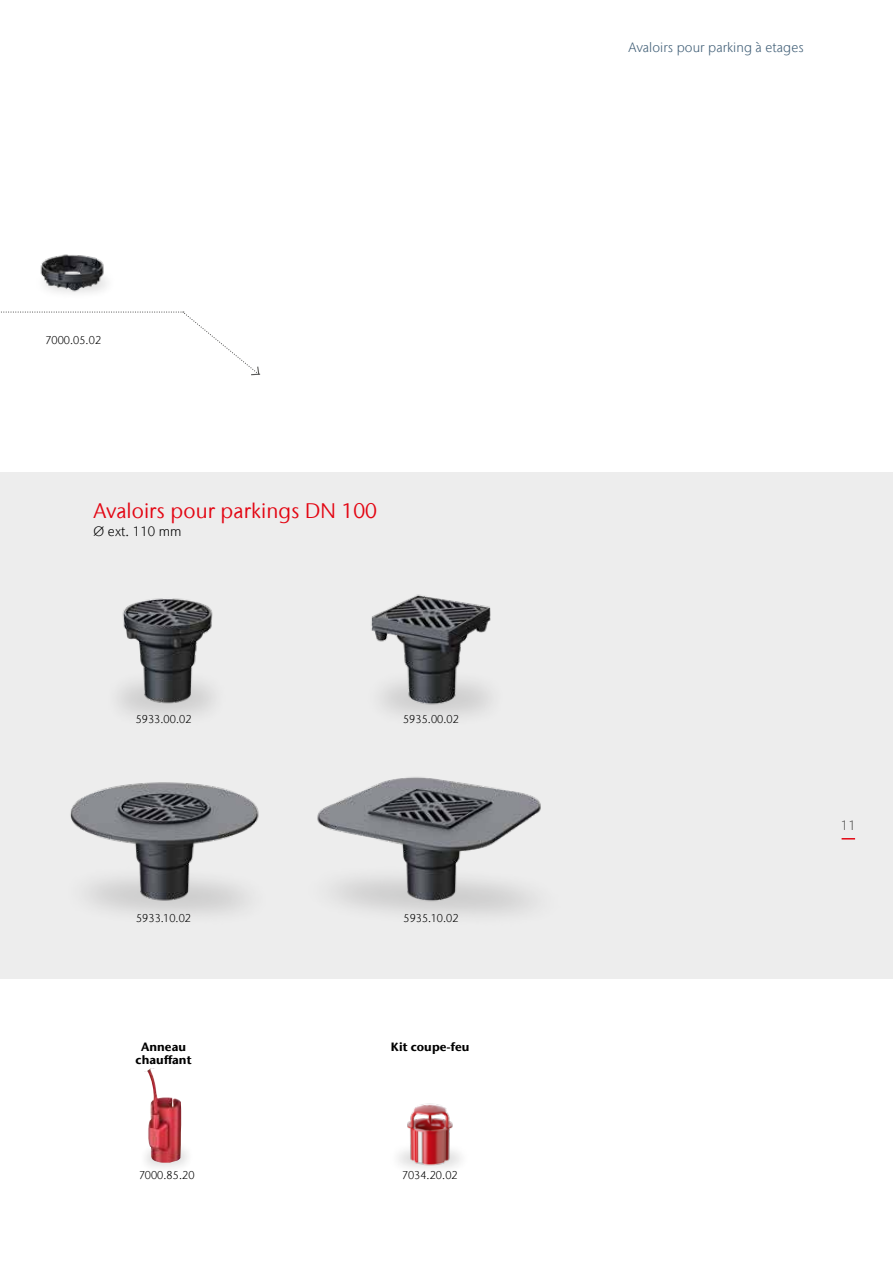
<style>
.page{position:relative;width:893px;height:1263px;background:#fff}
.page>*{position:absolute;margin:0;border:0;box-sizing:border-box;transform-origin:0 0}
.t1{font:21px "Stone Sans IIITC Com";letter-spacing:.005em;color:#e30613}
.t2{font:300 13.5px "Stone Sans IIITC Com";letter-spacing:.005em;color:#415f77}
.t3{font:300 13.5px "Stone Sans IIITC Com";letter-spacing:.005em;color:#000}
.t4{font:300 13.5px "Stone Sans IIITC Com";color:#575756}
.t5{font:700 12px/13.5px "Stone Sans IIITC Com";letter-spacing:.005em;color:#000;text-align:center}
.t6{font:300 11.25px "Stone Sans IIITC Com";letter-spacing:.005em;color:#000}
</style>
<div class="page">
<div style="left:0;top:472px;width:893px;height:507px;background:#ededed"></div>
<img style="left:144px;top:1068px;width:37px;height:63px">
<img style="left:40px;top:254px;width:67px;height:39px">
<svg style="left:1px;top:311px;width:259px;height:65px"></svg>
<img style="left:146px;top:1131px;width:42px;height:37px">
<img style="left:120px;top:598px;width:93px;height:118px">
<img style="left:371px;top:594px;width:128px;height:117px">
<img style="left:70px;top:782px;width:189px;height:132px">
<img style="left:317px;top:777px;width:224px;height:138px">
<img style="left:398px;top:1103px;width:63px;height:66px">
<svg style="left:842px;top:838px;width:13px;height:1px"></svg>
<p class="t6" style="left:45px;top:333px;width:57px">7000.05.02</p>
<h1 class="t1" style="left:94px;top:498px;width:285px">Avaloirs pour parkings DN 100</h1>
<p class="t3" style="left:94px;top:523px;width:89px">Ø ext. 110 mm</p>
<p class="t6" style="left:136px;top:712px;width:57px">5933.00.02</p>
<p class="t6" style="left:403px;top:712px;width:57px">5935.00.02</p>
<p class="t6" style="left:136px;top:911px;width:57px">5933.10.02</p>
<p class="t6" style="left:403px;top:911px;width:57px">5935.10.02</p>
<p class="t5" style="left:136px;top:1040px;width:57px">Anneau chauffant</p>
<p class="t5" style="left:391px;top:1040px;width:80px">Kit coupe-feu</p>
<p class="t6" style="left:139px;top:1168px;width:57px">7000.85.20</p>
<p class="t6" style="left:402px;top:1168px;width:57px">7034.20.02</p>
<p class="t2" style="left:629px;top:38px;width:177px">Avaloirs pour parking à etages</p>
<p class="t4" style="left:841px;top:816px;width:16px">11</p>
</div>
